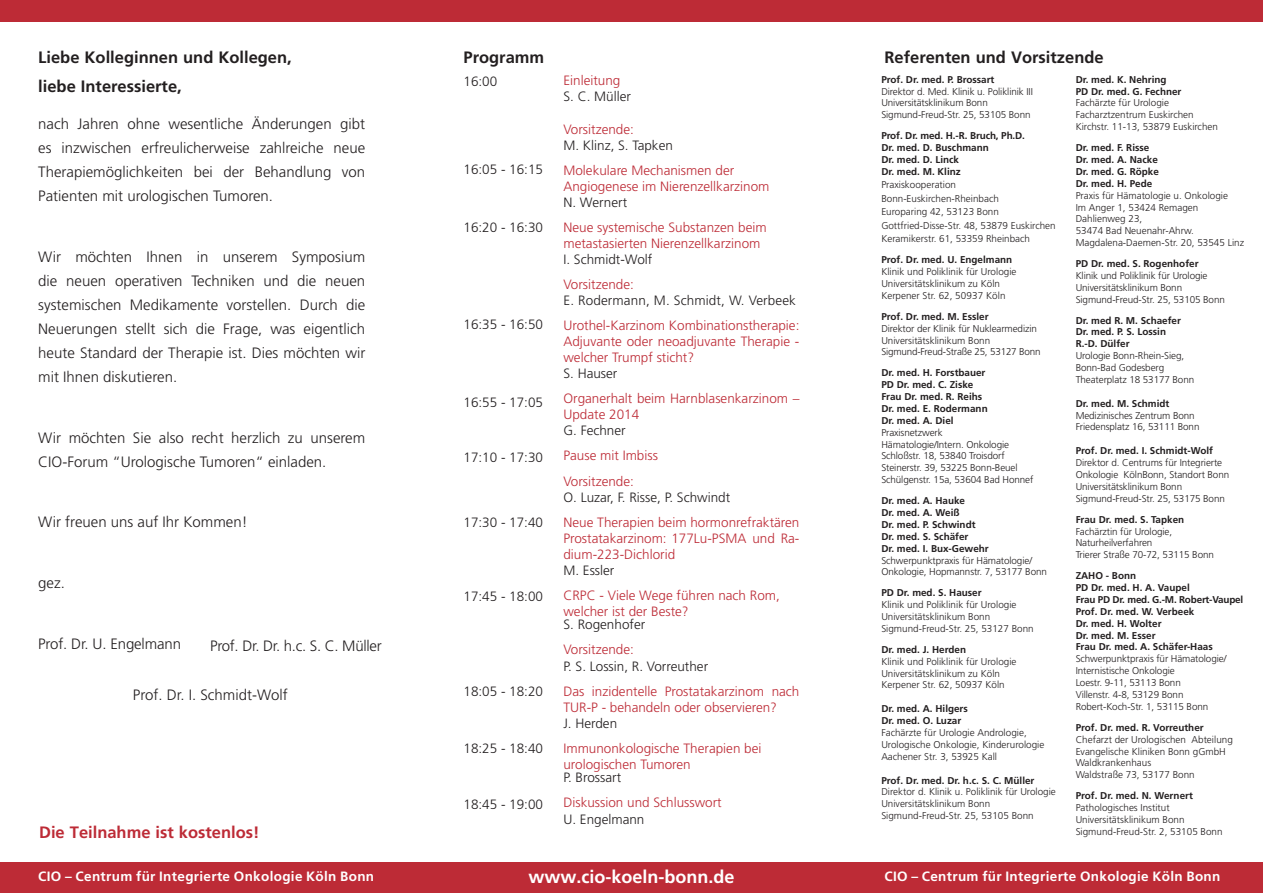
<style>
.page{position:relative;width:1263px;height:893px;background:#fff}
.page>*{position:absolute;margin:0;border:0;box-sizing:border-box;transform-origin:0 0}
.t1{font:700 18px "Frutiger LT";color:#fff}
.t2{font:700 16.5px/28.3px "Frutiger LT";color:#231f20}
.t3{font:700 16.5px "Frutiger LT";color:#bd2b36}
.t4{font:300 15px/24px "Frutiger LT";color:#231f20;text-align:justify}
.t5{font:300 15px "Frutiger LT";letter-spacing:-.02em;color:#231f20}
.t6{font:300 13.5px/16px "Frutiger LT";color:#bd2b36}
.t7{font:300 13.5px "Frutiger LT";color:#231f20}
.t8{font:700 13.5px "Frutiger LT";letter-spacing:.025em;color:#fff}
.t9{font:300 9.9px/11.9px "Frutiger LT";color:#231f20}
.t10{font:700 9.9px/11.9px "Frutiger LT";color:#231f20}
</style>
<div class="page">
<div style="left:0;top:0;width:1263px;height:21px;background:#bd2b36"></div>
<div style="left:0;top:862px;width:1263px;height:31px;background:#bd2b36"></div>
<h2 class="t2" style="left:38px;top:44px;width:255px">Liebe Kolleginnen und Kollegen, liebe Interessierte,</h2>
<h2 class="t2" style="left:463px;top:44px;width:82px">Programm</h2>
<h2 class="t2" style="left:884px;top:44px;width:221px">Referenten und Vorsitzende</h2>
<p class="t10" style="left:881px;top:73px;width:115px">Prof. Dr. med. P. Brossart</p>
<p class="t9" style="left:881px;top:85px;width:153px">Direktor d. Med. Klinik u. Poliklinik III<br>Universitätsklinikum Bonn<br>Sigmund-Freud-Str. 25, 53105 Bonn</p>
<p class="t10" style="left:881px;top:130px;width:145px">Prof. Dr. med. H.-R. Bruch, Ph.D.<br>Dr. med. D. Buschmann<br>Dr. med. D. Linck<br>Dr. med. M. Klinz</p>
<p class="t9" style="left:881px;top:178px;width:176px;line-height:13.5px">Praxiskooperation<br>Bonn-Euskirchen-Rheinbach<br>Europaring 42, 53123 Bonn<br>Gottfried-Disse-Str. 48, 53879 Euskirchen<br>Keramikerstr. 61, 53359 Rheinbach</p>
<p class="t10" style="left:881px;top:254px;width:132px">Prof. Dr. med. U. Engelmann</p>
<p class="t9" style="left:881px;top:266px;width:137px">Klinik und Poliklinik für Urologie<br>Universitätsklinikum zu Köln<br>Kerpener Str. 62, 50937 Köln</p>
<p class="t10" style="left:881px;top:310px;width:109px">Prof. Dr. med. M. Essler</p>
<p class="t9" style="left:881px;top:322px;width:161px">Direktor der Klinik für Nuklearmedizin<br>Universitätsklinikum Bonn<br>Sigmund-Freud-Straße 25, 53127 Bonn</p>
<p class="t10" style="left:881px;top:367px;width:108px">Dr. med. H. Forstbauer<br>PD Dr. med. C. Ziske<br>Frau Dr. med. R. Reihs<br>Dr. med. E. Rodermann<br>Dr. med. A. Diel</p>
<p class="t9" style="left:881px;top:426px;width:154px">Praxisnetzwerk<br>Hämatologie/Intern. Onkologie<br>Schloßstr. 18, 53840 Troisdorf<br>Steinerstr. 39, 53225 Bonn-Beuel<br>Schülgenstr. 15a, 53604 Bad Honnef</p>
<p class="t10" style="left:881px;top:495px;width:109px">Dr. med. A. Hauke<br>Dr. med. A. Weiß<br>Dr. med. P. Schwindt<br>Dr. med. S. Schäfer<br>Dr. med. I. Bux-Gewehr</p>
<p class="t9" style="left:881px;top:554px;width:167px">Schwerpunktpraxis für Hämatologie/<br>Onkologie, Hopmannstr. 7, 53177 Bonn</p>
<p class="t10" style="left:881px;top:587px;width:102px">PD Dr. med. S. Hauser</p>
<p class="t9" style="left:881px;top:599px;width:154px">Klinik und Poliklinik für Urologie<br>Universitätsklinikum Bonn<br>Sigmund-Freud-Str. 25, 53127 Bonn</p>
<p class="t10" style="left:881px;top:643px;width:86px">Dr. med. J. Herden</p>
<p class="t9" style="left:881px;top:655px;width:137px">Klinik und Poliklinik für Urologie<br>Universitätsklinikum zu Köln<br>Kerpener Str. 62, 50937 Köln</p>
<p class="t10" style="left:881px;top:703px;width:88px">Dr. med. A. Hilgers<br>Dr. med. O. Luzar</p>
<p class="t9" style="left:881px;top:727px;width:165px">Fachärzte für Urologie Andrologie,<br>Urologische Onkologie, Kinderurologie<br>Aachener Str. 3, 53925 Kall</p>
<p class="t10" style="left:881px;top:774px;width:155px">Prof. Dr. med. Dr. h.c. S. C. Müller</p>
<p class="t9" style="left:881px;top:786px;width:176px">Direktor d. Klinik u. Poliklinik für Urologie<br>Universitätsklinikum Bonn<br>Sigmund-Freud-Str. 25, 53105 Bonn</p>
<h3 class="t6" style="left:563px;top:73px;width:59px">Einleitung</h3>
<h3 class="t7" style="left:563px;top:89px;width:69px">S. C. Müller</h3>
<h3 class="t6" style="left:563px;top:121px;width:72px">Vorsitzende:</h3>
<h3 class="t7" style="left:563px;top:137px;width:111px">M. Klinz, S. Tapken</h3>
<h3 class="t6" style="left:563px;top:162px;width:208px">Molekulare Mechanismen der<br>Angiogenese im Nierenzellkarzinom</h3>
<h3 class="t7" style="left:563px;top:194px;width:65px">N. Wernert</h3>
<h3 class="t6" style="left:563px;top:219px;width:205px">Neue systemische Substanzen beim metastasierten Nierenzellkarzinom</h3>
<h3 class="t7" style="left:563px;top:252px;width:90px">I. Schmidt-Wolf</h3>
<h3 class="t6" style="left:563px;top:276px;width:72px">Vorsitzende:</h3>
<h3 class="t7" style="left:563px;top:293px;width:234px">E. Rodermann, M. Schmidt, W. Verbeek</h3>
<h3 class="t6" style="left:563px;top:318px;width:238px;text-align:justify">Urothel-Karzinom Kombinationstherapie:<br>Adjuvante oder neoadjuvante Therapie - welcher Trumpf sticht?</h3>
<h3 class="t7" style="left:563px;top:366px;width:56px">S. Hauser</h3>
<h3 class="t6" style="left:563px;top:391px;width:237px">Organerhalt beim Harnblasenkarzinom –<br>Update 2014</h3>
<h3 class="t7" style="left:563px;top:423px;width:64px">G. Fechner</h3>
<h3 class="t6" style="left:563px;top:443px;width:96px;line-height:25px">Pause mit Imbiss<br>Vorsitzende:</h3>
<h3 class="t7" style="left:563px;top:489px;width:168px">O. Luzar, F. Risse, P. Schwindt</h3>
<h3 class="t6" style="left:563px;top:514px;width:237px;text-align:justify">Neue Therapien beim hormonrefraktären Prostatakarzinom: 177Lu-PSMA und Ra&shy;dium-223-Dichlorid</h3>
<h3 class="t7" style="left:563px;top:562px;width:53px">M. Essler</h3>
<h3 class="t6" style="left:563px;top:587px;width:218px">CRPC - Viele Wege führen nach Rom, welcher ist der Beste?</h3>
<h3 class="t7" style="left:563px;top:617px;width:83px">S. Rogenhofer</h3>
<h3 class="t6" style="left:563px;top:642px;width:72px">Vorsitzende:</h3>
<h3 class="t7" style="left:563px;top:658px;width:146px">P. S. Lossin, R. Vorreuther</h3>
<h3 class="t6" style="left:563px;top:683px;width:237px">Das inzidentelle Prostatakarzinom nach<br>TUR-P - behandeln oder observieren?</h3>
<h3 class="t7" style="left:563px;top:715px;width:55px">J. Herden</h3>
<h3 class="t6" style="left:563px;top:740px;width:200px">Immunonkologische Therapien bei urologischen Tumoren</h3>
<h3 class="t7" style="left:563px;top:770px;width:59px">P. Brossart</h3>
<h3 class="t6" style="left:563px;top:795px;width:160px">Diskussion und Schlusswort</h3>
<h3 class="t7" style="left:563px;top:811px;width:83px">U. Engelmann</h3>
<p class="t10" style="left:1076px;top:73px;width:107px">Dr. med. K. Nehring<br>PD Dr. med. G. Fechner</p>
<p class="t9" style="left:1076px;top:97px;width:144px">Fachärzte für Urologie<br>Facharztzentrum Euskirchen<br>Kirchstr. 11-13, 53879 Euskirchen</p>
<p class="t10" style="left:1076px;top:142px;width:85px">Dr. med. F. Risse<br>Dr. med. A. Nacke<br>Dr. med. G. Röpke<br>Dr. med. H. Pede</p>
<p class="t9" style="left:1076px;top:189px;width:170px">Praxis für Hämatologie u. Onkologie<br>Im Anger 1, 53424 Remagen<br>Dahlienweg 23,<br>53474 Bad Neuenahr-Ahrw.<br>Magdalena-Daemen-Str. 20, 53545 Linz</p>
<p class="t10" style="left:1076px;top:258px;width:124px">PD Dr. med. S. Rogenhofer</p>
<p class="t9" style="left:1076px;top:270px;width:151px">Klinik und Poliklinik für Urologie<br>Universitätsklinikum Bonn<br>Sigmund-Freud-Str. 25, 53105 Bonn</p>
<p class="t10" style="left:1076px;top:314px;width:107px">Dr. med R. M. Schaefer<br>Dr. med. P. S. Lossin<br>R.-D. Dülfer</p>
<p class="t9" style="left:1076px;top:350px;width:120px">Urologie Bonn-Rhein-Sieg,<br>Bonn-Bad Godesberg<br>Theaterplatz 18 53177 Bonn</p>
<p class="t10" style="left:1076px;top:397px;width:95px">Dr. med. M. Schmidt</p>
<p class="t9" style="left:1076px;top:409px;width:125px">Medizinisches Zentrum Bonn<br>Friedensplatz 16, 53111 Bonn</p>
<p class="t10" style="left:1076px;top:445px;width:139px">Prof. Dr. med. I. Schmidt-Wolf</p>
<p class="t9" style="left:1076px;top:457px;width:155px">Direktor d. Centrums für Integrierte Onkologie KölnBonn, Standort Bonn Universitätsklinikum Bonn Sigmund-Freud-Str. 25, 53175 Bonn</p>
<p class="t10" style="left:1076px;top:513px;width:110px">Frau Dr. med. S. Tapken</p>
<p class="t9" style="left:1076px;top:525px;width:140px">Fachärztin für Urologie,<br>Naturheilverfahren<br>Trierer Straße 70-72, 53115 Bonn</p>
<p class="t10" style="left:1076px;top:570px;width:169px">ZAHO - Bonn<br>PD Dr. med. H. A. Vaupel<br>Frau PD Dr. med. G.-M. Robert-Vaupel<br>Prof. Dr. med. W. Verbeek<br>Dr. med. H. Wolter<br>Dr. med. M. Esser<br>Frau Dr. med. A. Schäfer-Haas</p>
<p class="t9" style="left:1076px;top:653px;width:152px">Schwerpunktpraxis für Hämatologie/<br>Internistische Onkologie<br>Loestr. 9-11, 53113 Bonn<br>Villenstr. 4-8, 53129 Bonn<br>Robert-Koch-Str. 1, 53115 Bonn</p>
<p class="t10" style="left:1076px;top:721px;width:130px">Prof. Dr. med. R. Vorreuther</p>
<p class="t9" style="left:1076px;top:733px;width:159px">Chefarzt der Urologischen Abteilung<br>Evangelische Kliniken Bonn gGmbH<br>Waldkrankenhaus<br>Waldstraße 73, 53177 Bonn</p>
<p class="t10" style="left:1076px;top:790px;width:119px">Prof. Dr. med. N. Wernert</p>
<p class="t9" style="left:1076px;top:802px;width:148px">Pathologisches Institut<br>Universitätsklinikum Bonn<br>Sigmund-Freud-Str. 2, 53105 Bonn</p>
<h3 class="t7" style="left:463px;top:73px;width:35px">16:00</h3>
<h3 class="t4" style="left:38px;top:112px;width:328px">nach Jahren ohne wesentliche Änderungen gibt es inzwischen erfreulicherweise zahlreiche neue Therapiemöglichkeiten bei der Behandlung von Patienten mit urologischen Tumoren.</h3>
<h3 class="t7" style="left:463px;top:162px;width:81px">16:05 - 16:15</h3>
<h3 class="t7" style="left:463px;top:219px;width:81px">16:20 - 16:30</h3>
<p class="t4" style="left:38px;top:245px;width:329px">Wir möchten Ihnen in unserem Symposium die neuen operativen Techniken und die neuen systemischen Medikamente vorstellen. Durch die Neuerungen stellt sich die Frage, was eigentlich heute Standard der Therapie ist. Dies möchten wir mit Ihnen diskutieren.</p>
<h3 class="t7" style="left:463px;top:317px;width:81px">16:35 - 16:50</h3>
<h3 class="t7" style="left:463px;top:395px;width:81px">16:55 - 17:05</h3>
<h3 class="t4" style="left:38px;top:426px;width:328px">Wir möchten Sie also recht herzlich zu unserem<br>CIO-Forum “Urologische Tumoren“ einladen.</h3>
<h3 class="t7" style="left:463px;top:450px;width:81px">17:10 - 17:30</h3>
<h3 class="t4" style="left:38px;top:510px;width:211px">Wir freuen uns auf Ihr Kommen!</h3>
<h3 class="t7" style="left:463px;top:514px;width:81px">17:30 - 17:40</h3>
<h3 class="t4" style="left:38px;top:571px;width:28px">gez.</h3>
<h3 class="t7" style="left:463px;top:589px;width:81px">17:45 - 18:00</h3>
<h3 class="t4" style="left:38px;top:632px;width:144px">Prof. Dr. U. Engelmann</h3>
<h3 class="t5" style="left:210px;top:637px;width:173px">Prof. Dr. Dr. h.c. S. C. Müller</h3>
<h3 class="t4" style="left:133px;top:683px;width:156px">Prof. Dr. I. Schmidt-Wolf</h3>
<h3 class="t7" style="left:463px;top:683px;width:81px">18:05 - 18:20</h3>
<h3 class="t7" style="left:463px;top:740px;width:81px">18:25 - 18:40</h3>
<h3 class="t7" style="left:463px;top:796px;width:81px">18:45 - 19:00</h3>
<h2 class="t3" style="left:39px;top:822px;width:222px">Die Teilnahme ist kostenlos!</h2>
<h3 class="t8" style="left:38px;top:868px;width:337px">CIO – Centrum für Integrierte Onkologie Köln Bonn</h3>
<h1 class="t1" style="left:528px;top:866px;width:208px">www.cio-koeln-bonn.de</h1>
<h3 class="t8" style="left:884px;top:868px;width:337px">CIO – Centrum für Integrierte Onkologie Köln Bonn</h3>
</div>
